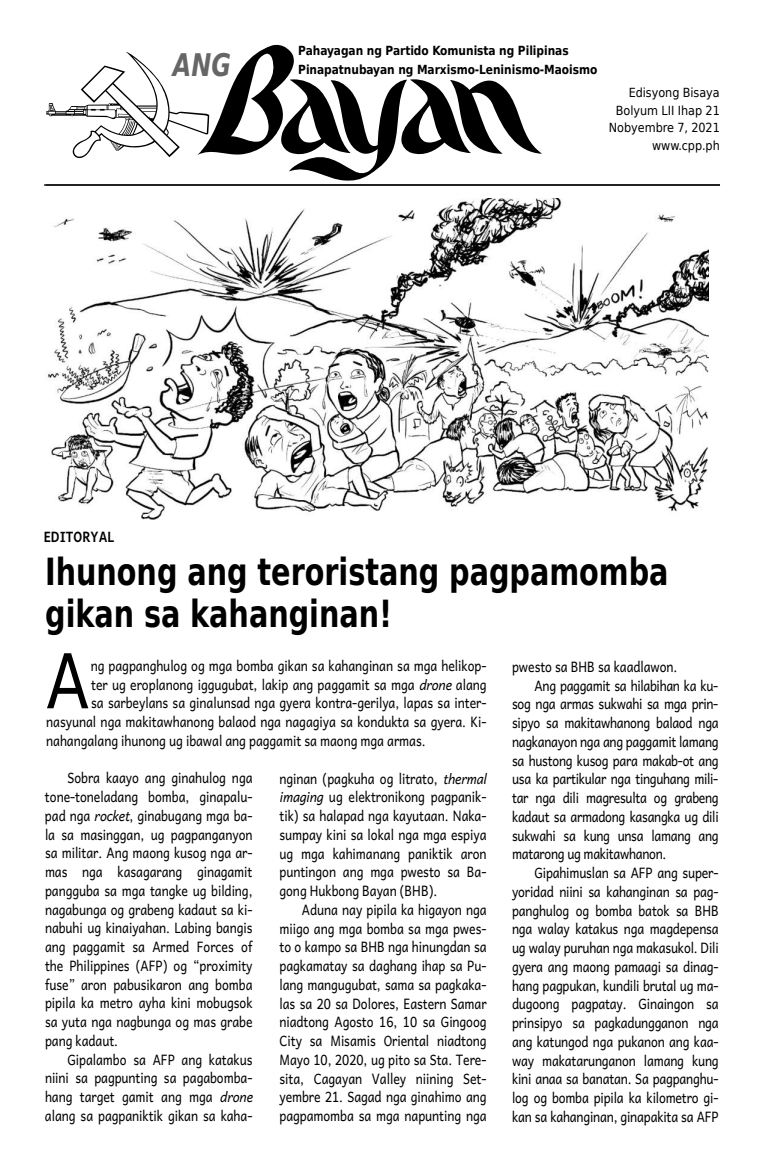
<style>
.page{position:relative;width:765px;height:1170px;background:#fff}
.page>*{position:absolute;margin:0;border:0;box-sizing:border-box;transform-origin:0 0}
.t1{font:77.25px "Andika New Basic";color:#000;scale:.85 1}
.t2{font:700 37.5px/42.5px "DejaVu Sans Condensed";color:#000;scale:.85 1}
.t3{font:italic 700 31.25px "DejaVu Sans Condensed";color:#666;scale:.85 1}
.t4{font:14.38px/18.8px "Andika New Basic";letter-spacing:-.01em;color:#000;text-align:justify;scale:.85 1}
.t5{font:700 14.38px "Andika New Basic";letter-spacing:-.005em;color:#000;scale:.85 1}
.t6{font:700 12.5px/18.8px "DejaVu Sans";letter-spacing:-.005em;color:#000;scale:.85 1}
.t7{font:12.5px/17.5px "DejaVu Sans";letter-spacing:-.005em;color:#000;text-align:right;scale:.9 1}
.s1{font-style:italic}
</style>
<div class="page">
<svg style="left:46px;top:52px;width:151px;height:106px"></svg>
<hr style="left:44px;top:184px;width:676px;height:2px;background:#000">
<svg style="left:197px;top:45px;width:345px;height:136px"></svg>
<img style="left:48px;top:199px;width:661px;height:321px">
<h3 class="t3" style="left:173px;top:41px;width:70px">ANG</h3>
<p class="t6" style="left:298px;top:41px;width:353px">Pahayagan ng Partido Komunista ng Pilipinas<br>Pinapatnubayan ng Marxismo-Leninismo-Maoismo</p>
<p class="t7" style="left:609px;top:84px;width:125px">Edisyong Bisaya<br>Bolyum LII Ihap 21<br>Nobyembre 7, 2021 www.cpp.ph</p>
<p class="t5" style="left:44px;top:529px;width:84px">EDITORYAL</p>
<h2 class="t2" style="left:45px;top:549px;width:735px">Ihu nong ang te ro ris tang pag pa mom ba gi kan sa ka ha ngi nan!</h2>
<h1 class="t1" style="left:46px;top:640px;width:54px">A</h1>
<p class="t4" style="left:91px;top:657px;width:467px">ng pag pang hu log og mga bom ba gi kan sa ka ha ngi nan sa mga he li kop ‐</p>
<p class="t4" style="left:512px;top:658px;width:196px">pwes to sa BHB sa kaad la won.</p>
<p class="t4" style="left:535px;top:677px;width:218px">Ang pag ga mit sa hi la bi han ka ku ‐</p>
<p class="t4" style="left:512px;top:695px;width:244px">sog nga ar mas suk wa hi sa mga prin ‐</p>
<p class="t4" style="left:512px;top:714px;width:245px">sip yo sa ma ki taw ha nong ba la od nga</p>
<p class="t4" style="left:512px;top:733px;width:245px">nag ka na yon nga ang pag ga mit la mang</p>
<p class="t4" style="left:512px;top:752px;width:245px">sa hus tong ku sog pa ra ma kab-ot ang</p>
<p class="t4" style="left:512px;top:770px;width:244px">usa ka par ti ku lar nga ti ngu hang mi li ‐</p>
<p class="t4" style="left:512px;top:789px;width:245px">tar nga di li mag re sul ta og gra beng</p>
<p class="t4" style="left:512px;top:808px;width:245px">ka da ut sa ar ma dong ka sang ka ug di li</p>
<p class="t4" style="left:512px;top:827px;width:245px">suk wa hi sa kung un sa la mang ang</p>
<p class="t4" style="left:512px;top:845px;width:183px">ma ta rong ug ma ki taw ha non.</p>
<p class="t4" style="left:535px;top:864px;width:218px">Gi pa hi mus lan sa AFP ang su per ‐</p>
<p class="t4" style="left:512px;top:883px;width:244px">yo ri dad nii ni sa ka ha ngi nan sa pag ‐</p>
<p class="t4" style="left:512px;top:902px;width:245px">pang hu log og bom ba ba tok sa BHB</p>
<p class="t4" style="left:512px;top:920px;width:245px">nga wa lay ka ta kus nga mag de pen sa</p>
<p class="t4" style="left:512px;top:939px;width:245px">ug wa lay pu ru han nga ma ka su kol. Di li</p>
<p class="t4" style="left:512px;top:958px;width:244px">gye ra ang maong pa maa gi sa di nag ‐</p>
<p class="t4" style="left:512px;top:977px;width:244px">hang pag pu kan, kun di li bru tal ug ma ‐</p>
<p class="t4" style="left:512px;top:995px;width:245px">du go ong pag pa tay. Gi nai ngon sa</p>
<p class="t4" style="left:512px;top:1014px;width:245px">prin sip yo sa pag ka dung ga non nga</p>
<p class="t4" style="left:512px;top:1033px;width:244px">ang ka tu ngod nga pu ka non ang kaa ‐</p>
<p class="t4" style="left:512px;top:1052px;width:245px">way ma ka ta ru nga non la mang kung</p>
<p class="t4" style="left:512px;top:1070px;width:244px">ki ni anaa sa ba na tan. Sa pag pang hu ‐</p>
<p class="t4" style="left:512px;top:1089px;width:244px">log og bom ba pi pi la ka ki lo met ro gi ‐</p>
<p class="t4" style="left:512px;top:1108px;width:245px">kan sa ka ha ngi nan, gi na pa ki ta sa AFP</p>
<p class="t4" style="left:91px;top:676px;width:467px">ter ug erop la nong ig gu gu bat, la kip ang pag ga mit sa mga <span class="s1">dro ne</span> alang</p>
<p class="t4" style="left:91px;top:694px;width:467px">sa sar bey lans sa gi na lun sad nga gye ra kontra-ge ril ya, la pas sa in ter ‐</p>
<p class="t4" style="left:46px;top:713px;width:520px">na syu nal nga ma ki taw ha nong ba la od nga na ga gi ya sa kon duk ta sa gye ra. Ki ‐</p>
<p class="t4" style="left:46px;top:732px;width:448px">na ha nga lang ihu nong ug iba wal ang pag ga mit sa maong mga ar mas.</p>
<p class="t4" style="left:279px;top:770px;width:245px">ngi nan (pag ku ha og lit ra to, <span class="s1">ther mal ima ging</span> ug elektro ni kong pag pa nik ‐ tik) sa ha la pad nga ka yu ta an. Na ka ‐ sum pay ki ni sa lo kal nga mga es pi ya ug mga ka hi ma nang pa nik tik aron pun ti ngon ang mga pwes to sa Ba ‐ gong Huk bong Ba yan (BHB).</p>
<p class="t4" style="left:279px;top:901px;width:245px;text-indent:23px">Adu na nay pi pi la ka hi ga yon nga mii go ang mga bom ba sa mga pwes ‐ to o kam po sa BHB nga hi nung dan sa pag ka ma tay sa dag hang ihap sa Pu ‐ lang ma ngu gu bat, sa ma sa pag ka ka ‐ las sa 20 sa Do lo res, Eas tern Sa mar niad tong Agos to 16, 10 sa Gi ngo og City sa Mi sa mis Ori en tal niad tong Ma yo 10, 2020, ug pi to sa Sta. Te re ‐ si ta, Ca ga yan Val ley nii ning Set ‐ yembre 21. Sa gad nga gi na hi mo ang pag pa mom ba sa mga na pun ting nga</p>
<p class="t4" style="left:45px;top:769px;width:246px;text-indent:23px">Sob ra kaa yo ang gi na hu log nga to ne-to ne la dang bom ba, gi na pa lu ‐ pad nga <span class="s1">rocket</span>, gi na bu gang mga ba ‐ la sa ma sing gan, ug pag pa ngan yon sa mi li tar. Ang maong ku sog nga ar ‐ mas nga ka sa ga rang gi na ga mit pang gu ba sa mga tang ke ug bil ding, na ga bu nga og gra beng ka da ut sa ki ‐ na bu hi ug ki nai ya han. La bing ba ngis ang pag ga mit sa Armed Forces of the Phi lip pi nes (AFP) og “proxi mity fu se” aron pa bu si ka ron ang bom ba pi pi la ka met ro ay ha ki ni mo bug sok sa yu ta nga nag bu nga og mas gra be pang ka da ut.</p>
<p class="t4" style="left:45px;top:1051px;width:246px;text-indent:23px">Gi pa lam bo sa AFP ang ka ta kus nii ni sa pag pun ting sa pa ga bom ba ‐ hang tar get ga mit ang mga <span class="s1">dro ne </span>alang sa pag pa nik tik gi kan sa ka ha ‐</p>
</div>
